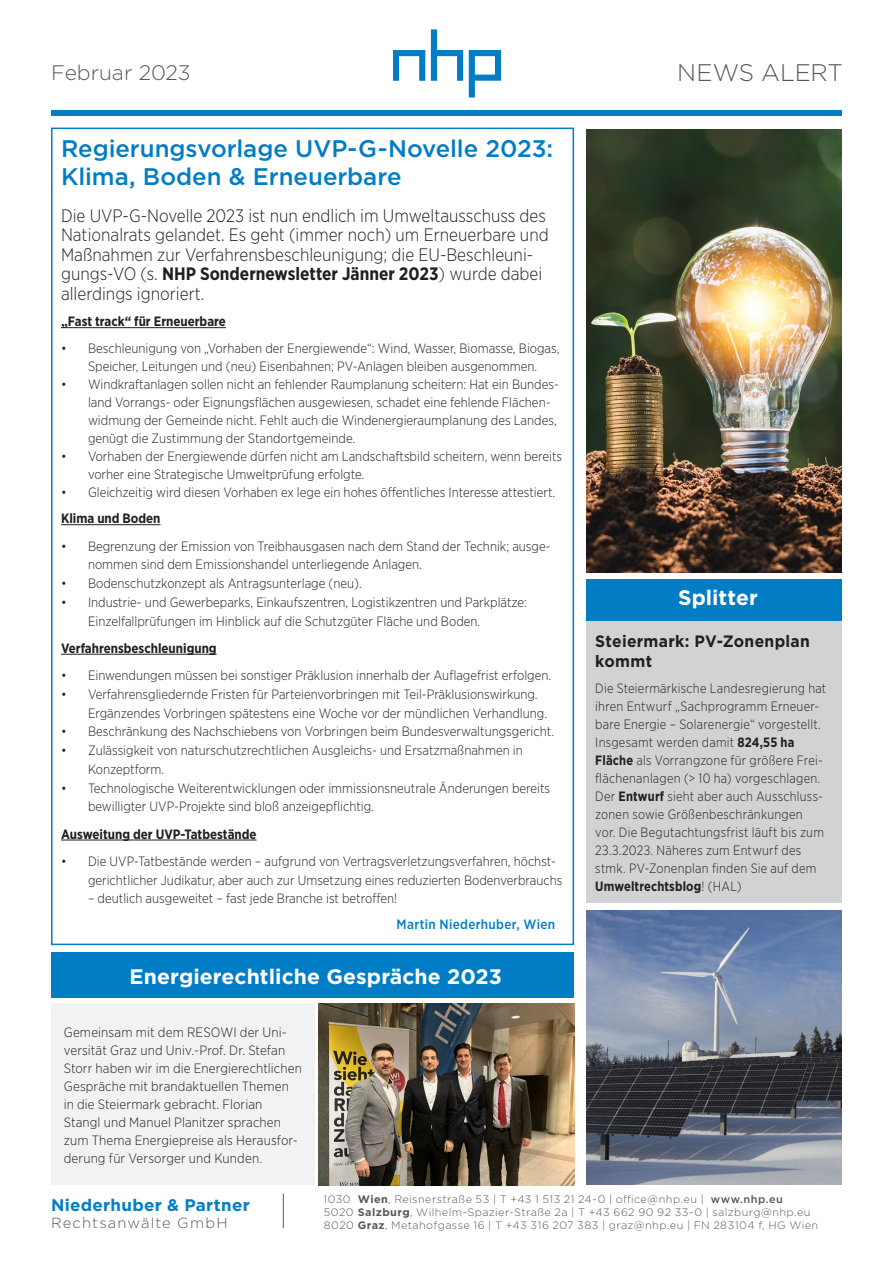
<style>
.page{position:relative;width:893px;height:1263px;background:#fff}
.page>*{position:absolute;margin:0;border:0;box-sizing:border-box;transform-origin:0 0}
.Einleitung{font:500 24px/28.5px "Gotham";color:#007dc5}
.t1{font:300 24px "Gotham";letter-spacing:-.005em;color:#57585a}
.Headline{font:700 21px "Gotham";color:#fff}
.t2{font:300 21px "Gotham";letter-spacing:-.005em;color:#57585a}
.Einleitung-2{font:300 18px/19.5px "Gotham Narrow";color:#231f20}
.t3{font:700 16.8px "Gotham";letter-spacing:.02em;color:#007ec5}
.Text{font:700 16.5px/19.5px "Gotham";letter-spacing:.015em;color:#231f20;scale:.95 1}
.t4{font:300 14.7px "Gotham";letter-spacing:.075em;color:#57585a}
.Text-2{font:300 13.5px/18px "Gotham Narrow";color:#231f20}
.Text-3{font:300 13.5px/18px "Gotham Narrow";letter-spacing:.02em;color:#231f20;scale:.95 1}
.Einleitung-3{font:700 13.5px "Gotham Narrow";color:#231f20}
.Headline-2{font:500 13.5px "Gotham Narrow";letter-spacing:.025em;color:#007dc5}
.t5{font:300 10.8px/12.9px "Gotham";letter-spacing:.035em;color:#57585a}
.s1{font-weight:700}
.s2{font-weight:500}
</style>
<div class="page">
<svg style="left:393px;top:50px;width:32px;height:31px"></svg>
<svg style="left:431px;top:29px;width:32px;height:52px"></svg>
<svg style="left:469px;top:50px;width:32px;height:47px"></svg>
<div style="left:51px;top:110px;width:791px;height:5px;background:#007dc5"></div>
<hr style="left:283px;top:1193px;width:1px;height:35px;background:#57585a">
<div style="left:587px;top:621px;width:255px;height:282px;background:#d1d2d4"></div>
<div style="left:586px;top:579px;width:255px;height:42px;background:#007dc5"></div>
<hr style="left:61px;top:327px;width:165px;height:1px;background:#231f20">
<hr style="left:61px;top:524px;width:100px;height:1px;background:#231f20">
<hr style="left:61px;top:654px;width:156px;height:1px;background:#231f20">
<hr style="left:61px;top:840px;width:196px;height:1px;background:#231f20">
<img style="left:587px;top:130px;width:255px;height:443px">
<img style="left:587px;top:910px;width:255px;height:275px">
<div style="left:51px;top:953px;width:523px;height:45px;background:#007dc5"></div>
<div style="left:51px;top:1003px;width:264px;height:182px;background:#f1f2f3"></div>
<img style="left:319px;top:1003px;width:255px;height:182px">
<h2 class="t2" style="left:51px;top:59px;width:141px">Februar 2023</h2>
<h1 class="t1" style="left:677px;top:57px;width:167px">NEWS ALERT</h1>
<p class="Einleitung" style="left:61px;top:134px;width:494px">Regierungsvorlage UVP-G-Novelle 2023:<br>Klima, Boden &amp; Erneuerbare</p>
<p class="Einleitung-2" style="left:61px;top:205px;width:489px">Die UVP-G-Novelle 2023 ist nun endlich im Umweltausschuss des Nationalrats gelandet. Es geht (immer noch) um Erneuerbare und Maßnahmen zur Verfahrensbeschleunigung; die EU-Beschleuni&shy;gungs-VO (s. <span class="s1">NHP Sondernewsletter Jänner 2023</span>) wurde dabei allerdings ignoriert.</p>
<p class="Einleitung-3" style="left:61px;top:313px;width:166px">„Fast track“ für Erneuerbare</p>
<p class="Text-2" style="left:61px;top:339px;width:500px;text-align:center">• Beschleunigung von „Vorhaben der Energiewende“: Wind, Wasser, Biomasse, Biogas,<br>Speicher, Leitungen und (neu) Eisenbahnen; PV-Anlagen bleiben ausgenommen.</p>
<p class="Text-2" style="left:88px;top:375px;width:472px;text-indent:-27px">• Windkraftanlagen sollen nicht an fehlender Raumplanung scheitern: Hat ein Bundes&shy;land Vorrangs- oder Eignungsflächen ausgewiesen, schadet eine fehlende Flächen&shy;widmung der Gemeinde nicht. Fehlt auch die Windenergieraumplanung des Landes, genügt die Zustimmung der Standortgemeinde.</p>
<p class="Text-2" style="left:88px;top:447px;width:476px;text-indent:-27px">• Vorhaben der Energiewende dürfen nicht am Landschaftsbild scheitern, wenn bereits vorher eine Strategische Umweltprüfung erfolgte.</p>
<p class="Text-2" style="left:61px;top:483px;width:496px">• Gleichzeitig wird diesen Vorhaben ex lege ein hohes öffentliches Interesse attestiert.</p>
<p class="Einleitung-3" style="left:61px;top:510px;width:101px">Klima und Boden</p>
<p class="Text-2" style="left:88px;top:536px;width:464px;line-height:18.8px;text-indent:-27px">• Begrenzung der Emission von Treibhausgasen nach dem Stand der Technik; ausge&shy;nommen sind dem Emissionshandel unterliegende Anlagen.</p>
<p class="Text-2" style="left:61px;top:574px;width:302px">• Bodenschutzkonzept als Antragsunterlage (neu).</p>
<p class="Text-2" style="left:88px;top:592px;width:441px;line-height:18.8px;text-indent:-27px">• Industrie- und Gewerbeparks, Einkaufszentren, Logistikzentren und Parkplätze:<br>Einzelfallprüfungen im Hinblick auf die Schutzgüter Fläche und Boden.</p>
<p class="Einleitung-3" style="left:61px;top:639px;width:157px">Verfahrensbeschleunigung</p>
<p class="Text-2" style="left:61px;top:666px;width:492px">• Einwendungen müssen bei sonstiger Präklusion innerhalb der Auflagefrist erfolgen.</p>
<p class="Text-2" style="left:88px;top:684px;width:461px;line-height:18.8px;text-indent:-27px">• Verfahrensgliedernde Fristen für Parteienvorbringen mit Teil-Präklusionswirkung.<br>Ergänzendes Vorbringen spätestens eine Woche vor der mündlichen Verhandlung.</p>
<p class="Text-2" style="left:61px;top:722px;width:495px">• Beschränkung des Nachschiebens von Vorbringen beim Bundesverwaltungsgericht.</p>
<p class="Text-2" style="left:88px;top:741px;width:436px;line-height:18.8px;text-indent:-27px">• Zulässigkeit von naturschutzrechtlichen Ausgleichs- und Ersatzmaßnahmen in<br>Konzeptform.</p>
<p class="Text-2" style="left:88px;top:778px;width:464px;line-height:18.8px;text-indent:-27px">• Technologische Weiterentwicklungen oder immissionsneutrale Änderungen bereits bewilligter UVP-Projekte sind bloß anzeigepflichtig.</p>
<p class="Einleitung-3" style="left:61px;top:825px;width:197px">Ausweitung der UVP-Tatbestände</p>
<p class="Text-2" style="left:88px;top:851px;width:476px;line-height:18.8px;text-indent:-27px">• Die UVP-Tatbestände werden – aufgrund von Vertragsverletzungsverfahren, höchst&shy;gerichtlicher Judikatur, aber auch zur Umsetzung eines reduzierten Bodenverbrauchs</p>
<p class="Text-2" style="left:88px;top:889px;width:311px">– deutlich ausgeweitet – fast jede Branche ist betroffen!</p>
<p class="Headline-2" style="left:397px;top:915px;width:160px">Martin Niederhuber, Wien</p>
<p class="Headline" style="left:129px;top:962px;width:374px">Energierechtliche Gespräche 2023</p>
<p class="Text-2" style="left:64px;top:1022px;width:240px">Gemeinsam mit dem RESOWI der Uni&shy;versität Graz und Univ.-Prof. Dr. Stefan Storr haben wir im die Energierechtlichen Gespräche mit brandaktuellen Themen in die Steiermark gebracht. Florian Stangl und Manuel Planitzer sprachen zum Thema Energiepreise als Herausfor&shy;derung für Versorger und Kunden.</p>
<p class="Headline" style="left:678px;top:584px;width:81px">Splitter</p>
<p class="Text" style="left:595px;top:632px;width:227px">Steiermark: PV-Zonenplan kommt</p>
<p class="Text-3" style="left:595px;top:679px;width:245px">Die Steiermärkische Landesregierung hat ihren Entwurf „Sachprogramm Erneuer&shy;bare Energie – Solarenergie“ vorgestellt.<br>Insgesamt werden damit <span class="s1">824,55 ha Fläche</span> als Vorrangzone für größere Frei&shy;flächenanlagen (&gt; 10 ha) vorgeschlagen.<br>Der <span class="s1">Entwurf</span> sieht aber auch Ausschluss&shy;zonen sowie Größenbeschränkungen vor. Die Begutachtungsfrist läuft bis zum 23.3.2023. Näheres zum Entwurf des stmk. PV-Zonenplan finden Sie auf dem <span class="s1">Umweltrechtsblog</span>! (HAL)</p>
<p class="t3" style="left:51px;top:1193px;width:200px">Niederhuber &amp; Partner</p>
<p class="t4" style="left:51px;top:1214px;width:178px">Rechtsanwälte GmbH</p>
<p class="t5" style="left:323px;top:1192px;width:496px">1030 <span class="s1">Wien</span>, Reisnerstraße 53 | T +43 1 513 21 24-0 | office@nhp.eu | <span class="s2">www.nhp.eu<br></span>5020 <span class="s1">Salzburg</span>, Wilhelm-Spazier-Straße 2a | T +43 662 90 92 33-0 | salzburg@nhp.eu<br>8020 <span class="s1">Graz</span>, Metahofgasse 16 | T +43 316 207 383 | graz@nhp.eu | FN 283104 f, HG Wien</p>
</div>
